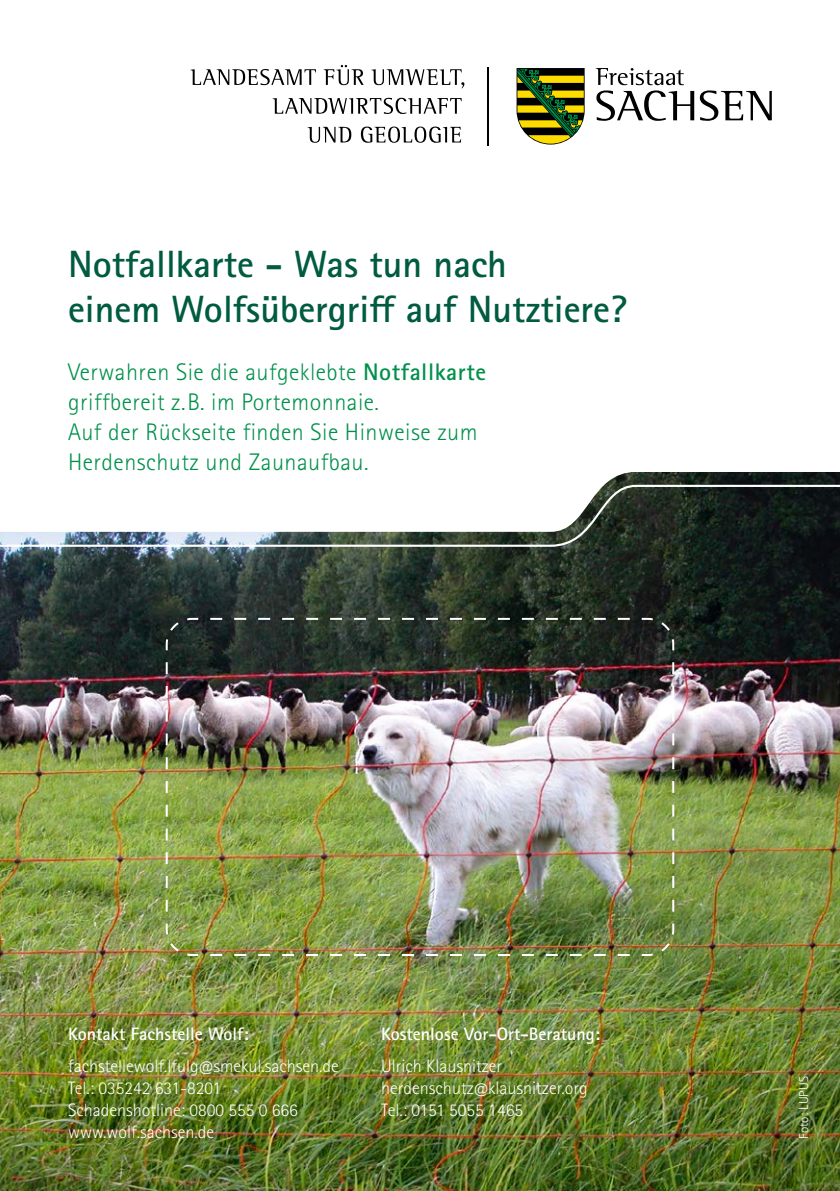
<style>
.page{position:relative;width:840px;height:1191px;background:#fff}
.page>*{position:absolute;margin:0;border:0;box-sizing:border-box;transform-origin:0 0}
.HL1_19_22_5{font:700 38px/45px "Rotis Sans Serif Pro";color:#005b40}
.SUB-H2_12_15{font:300 24px/30px "Rotis Sans Serif Pro";letter-spacing:.02em;color:#00904b}
.TEXT_9_11_oAn{font:300 18px "Rotis Sans Serif Pro";color:#fff}
.TEXT-HL_H3_9_11{font:700 18px "Rotis Sans Serif Pro";color:#fff}
.t1{font:300 13px "Rotis Sans Serif Pro";letter-spacing:.01em;color:#fff}
.s1{font-weight:700}
</style>
<div class="page">
<img style="left:0;top:472px;width:839px;height:719px">
<svg style="left:699px;top:90px;width:72px;height:31px"></svg>
<svg style="left:595px;top:68px;width:98px;height:53px"></svg>
<svg style="left:516px;top:68px;width:68px;height:76px"></svg>
<hr style="left:487px;top:68px;width:1px;height:78px;background:#000">
<svg style="left:190px;top:69px;width:126px;height:16px"></svg>
<svg style="left:323px;top:65px;width:40px;height:20px"></svg>
<svg style="left:371px;top:69px;width:93px;height:19px"></svg>
<svg style="left:272px;top:98px;width:189px;height:16px"></svg>
<svg style="left:307px;top:127px;width:44px;height:16px"></svg>
<svg style="left:360px;top:127px;width:101px;height:16px"></svg>
<img style="left:165px;top:617px;width:510px;height:340px">
<h1 class="HL1_19_22_5" style="left:68px;top:242px;width:560px">Notfallkarte - Was tun nach<br>einem Wolfsübergriff auf Nutztiere?</h1>
<h2 class="SUB-H2_12_15" style="left:68px;top:357px;width:419px">Verwahren Sie die aufgeklebte <span class="s1">Notfallkarte </span>griffbereit z.B. im Portemonnaie.</h2>
<h2 class="SUB-H2_12_15" style="left:68px;top:417px;width:410px">Auf der Rückseite finden Sie Hinweise zum<br>Herdenschutz und Zaunaufbau.</h2>
<h3 class="TEXT-HL_H3_9_11" style="left:68px;top:1022px;width:182px">Kontakt Fachstelle Wolf:</h3>
<p class="TEXT_9_11_oAn" style="left:68px;top:1055px;width:272px">fachstellewolf.lfulg@smekul.sachsen.de</p>
<p class="TEXT_9_11_oAn" style="left:68px;top:1077px;width:154px">Tel.: 035242 631-8201</p>
<p class="TEXT_9_11_oAn" style="left:68px;top:1099px;width:231px">Schadenshotline: 0800 555 0 666</p>
<p class="TEXT_9_11_oAn" style="left:68px;top:1121px;width:147px">www.wolf.sachsen.de</p>
<h3 class="TEXT-HL_H3_9_11" style="left:381px;top:1022px;width:220px">Kostenlose Vor-Ort-Beratung:</h3>
<p class="TEXT_9_11_oAn" style="left:381px;top:1055px;width:122px">Ulrich Klausnitzer</p>
<p class="TEXT_9_11_oAn" style="left:381px;top:1077px;width:208px">herdenschutz@klausnitzer.org</p>
<p class="TEXT_9_11_oAn" style="left:381px;top:1099px;width:143px">Tel.: 0151 5055 1465</p>
<p class="t1" style="left:795px;top:1138px;width:64px;rotate:-90deg">Foto: LUPUS</p>
</div>
